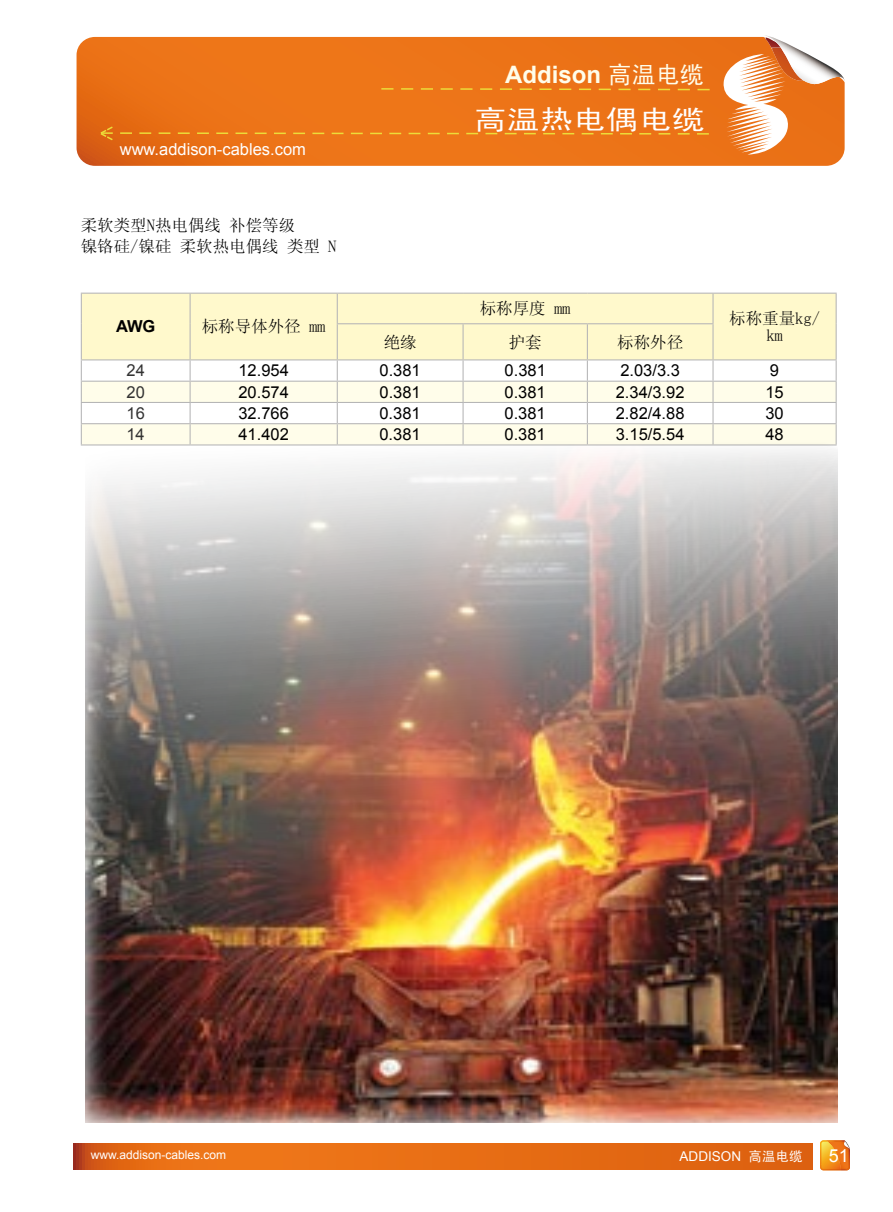
<style>
.page{position:relative;width:893px;height:1212px;background:#fff}
.page>*{position:absolute;margin:0;border:0;box-sizing:border-box;transform-origin:0 0}
.t1{font:27px "Sim Hei";color:#fff;scale:1.22 1}
.t2{font:700 24px "Arial";color:#fffdea}
.t3{font:18px "Arial";color:#fff}
.t4{font:16.5px "Arial";color:#000}
.t5{font:16.5px/21px "Sim Sun";color:#000}
.t6{font:16.5px "Arial";color:#fff}
.t7{font:16.5px "Arial";color:#333}
.t8{font:700 16.5px "Arial";color:#000}
.t9{font:13.5px "Arial";color:#fff}
.t10{font:12px "Arial";color:#fff}
.s1{font-family:"Sim Hei";font-weight:400}
.s2{font-family:"Sim Hei"}
</style>
<div class="page">
<svg style="left:820px;top:1140px;width:30px;height:30px"></svg>
<div style="left:74px;top:1144px;width:738px;height:25px;background:#e66c14"></div>
<svg style="left:77px;top:37px;width:766px;height:129px;background:#e8721c"></svg>
<svg style="left:99px;top:35px;width:746px;height:120px;background:#ec7e29"></svg>
<div style="left:82px;top:294px;width:754px;height:65px;background:#fff9cc"></div>
<svg style="left:82px;top:382px;width:754px;height:62px;fill:#fffdea"></svg>
<hr style="left:81px;top:293px;width:109px;height:1px;background:#b5b5b6">
<hr style="left:81px;top:294px;width:1px;height:30px;background:#b5b5b6">
<hr style="left:81px;top:324px;width:1px;height:35px;background:#b5b5b6">
<hr style="left:81px;top:359px;width:109px;height:1px;background:#b5b5b6">
<hr style="left:712px;top:360px;width:2px;height:21px;background:#b5b5b6">
<hr style="left:81px;top:381px;width:109px;height:1px;background:#b5b5b6">
<hr style="left:190px;top:381px;width:147px;height:1px;background:#b5b5b6">
<hr style="left:337px;top:381px;width:126px;height:1px;background:#b5b5b6">
<hr style="left:463px;top:381px;width:124px;height:1px;background:#b5b5b6">
<hr style="left:587px;top:381px;width:126px;height:1px;background:#b5b5b6">
<hr style="left:713px;top:381px;width:124px;height:1px;background:#b5b5b6">
<hr style="left:712px;top:382px;width:2px;height:20px;background:#b5b5b6">
<hr style="left:81px;top:402px;width:109px;height:1px;background:#b5b5b6">
<hr style="left:190px;top:402px;width:147px;height:1px;background:#b5b5b6">
<hr style="left:337px;top:402px;width:126px;height:1px;background:#b5b5b6">
<hr style="left:463px;top:402px;width:124px;height:1px;background:#b5b5b6">
<hr style="left:587px;top:402px;width:126px;height:1px;background:#b5b5b6">
<hr style="left:713px;top:402px;width:124px;height:1px;background:#b5b5b6">
<hr style="left:712px;top:403px;width:2px;height:20px;background:#b5b5b6">
<hr style="left:81px;top:423px;width:109px;height:1px;background:#b5b5b6">
<svg style="left:81px;top:360px;width:1px;height:84px"></svg>
<hr style="left:190px;top:423px;width:147px;height:1px;background:#b5b5b6">
<svg style="left:190px;top:360px;width:1px;height:80px"></svg>
<hr style="left:337px;top:423px;width:126px;height:1px;background:#b5b5b6">
<svg style="left:337px;top:360px;width:1px;height:80px"></svg>
<hr style="left:463px;top:423px;width:124px;height:1px;background:#b5b5b6">
<svg style="left:463px;top:360px;width:1px;height:80px"></svg>
<hr style="left:587px;top:423px;width:126px;height:1px;background:#b5b5b6">
<svg style="left:587px;top:360px;width:1px;height:80px"></svg>
<hr style="left:713px;top:423px;width:124px;height:1px;background:#b5b5b6">
<hr style="left:712px;top:424px;width:2px;height:20px;background:#b5b5b6">
<svg style="left:836px;top:360px;width:1px;height:80px"></svg>
<hr style="left:81px;top:444px;width:109px;height:1px;background:#b5b5b6">
<hr style="left:190px;top:293px;width:147px;height:1px;background:#b5b5b6">
<hr style="left:190px;top:294px;width:1px;height:30px;background:#b5b5b6">
<hr style="left:190px;top:324px;width:1px;height:35px;background:#b5b5b6">
<hr style="left:337px;top:293px;width:126px;height:1px;background:#b5b5b6">
<svg style="left:337px;top:294px;width:1px;height:29px"></svg>
<hr style="left:463px;top:293px;width:124px;height:1px;background:#b5b5b6">
<hr style="left:587px;top:293px;width:126px;height:1px;background:#b5b5b6">
<hr style="left:713px;top:293px;width:124px;height:1px;background:#b5b5b6">
<hr style="left:712px;top:294px;width:2px;height:29px;background:#b5b5b6">
<hr style="left:836px;top:294px;width:1px;height:30px;background:#b5b5b6">
<hr style="left:836px;top:324px;width:1px;height:35px;background:#b5b5b6">
<hr style="left:337px;top:323px;width:126px;height:1px;background:#b5b5b6">
<hr style="left:337px;top:324px;width:1px;height:35px;background:#b5b5b6">
<hr style="left:463px;top:323px;width:124px;height:1px;background:#b5b5b6">
<hr style="left:463px;top:324px;width:1px;height:35px;background:#b5b5b6">
<hr style="left:587px;top:323px;width:127px;height:1px;background:#b5b5b6">
<hr style="left:587px;top:324px;width:1px;height:35px;background:#b5b5b6">
<hr style="left:712px;top:324px;width:2px;height:35px;background:#b5b5b6">
<hr style="left:190px;top:359px;width:147px;height:1px;background:#b5b5b6">
<hr style="left:337px;top:359px;width:126px;height:1px;background:#b5b5b6">
<hr style="left:463px;top:359px;width:124px;height:1px;background:#b5b5b6">
<hr style="left:587px;top:359px;width:126px;height:1px;background:#b5b5b6">
<hr style="left:713px;top:359px;width:124px;height:1px;background:#b5b5b6">
<img style="left:86px;top:440px;width:752px;height:683px">
<p class="t10" style="left:117px;top:139px;width:159px">www.caledonian-cabes.co.uk</p>
<p class="t6" style="left:120px;top:139px;width:188px">www.addison-cables.com</p>
<p class="t5" style="left:81px;top:215px;width:257px">柔软类型N热电偶线 补偿等级<br>镍铬硅/镍硅 柔软热电偶线 类型 N</p>
<p class="t8" style="left:116px;top:316px;width:41px">AWG</p>
<p class="t5" style="left:202px;top:316px;width:125px">标称导体外径 mm</p>
<h2 class="t2" style="left:505px;top:59px;width:200px">Addison <span class="s1">高温电缆</span></h2>
<h1 class="t1" style="left:474px;top:106px;width:191px">高温热电偶电缆</h1>
<p class="t5" style="left:480px;top:298px;width:92px">标称厚度 mm</p>
<p class="t5" style="left:729px;top:308px;width:92px">标称重量kg/</p>
<p class="t5" style="left:384px;top:331px;width:34px">绝缘</p>
<p class="t5" style="left:509px;top:331px;width:34px">护套</p>
<p class="t5" style="left:617px;top:331px;width:67px">标称外径</p>
<p class="t5" style="left:766px;top:324px;width:18px">km</p>
<p class="t7" style="left:127px;top:360px;width:20px">24</p>
<p class="t4" style="left:238px;top:360px;width:52px">12.954</p>
<p class="t4" style="left:379px;top:360px;width:43px">0.381</p>
<p class="t4" style="left:505px;top:360px;width:43px">0.381</p>
<p class="t4" style="left:620px;top:360px;width:61px">2.03/3.3</p>
<p class="t4" style="left:770px;top:360px;width:11px">9</p>
<p class="t7" style="left:127px;top:381px;width:20px">20</p>
<p class="t4" style="left:238px;top:381px;width:52px">20.574</p>
<p class="t4" style="left:379px;top:381px;width:43px">0.381</p>
<p class="t4" style="left:505px;top:381px;width:43px">0.381</p>
<p class="t4" style="left:616px;top:381px;width:70px">2.34/3.92</p>
<p class="t4" style="left:765px;top:381px;width:20px">15</p>
<p class="t7" style="left:126px;top:402px;width:20px">16</p>
<p class="t4" style="left:238px;top:402px;width:52px">32.766</p>
<p class="t4" style="left:379px;top:402px;width:43px">0.381</p>
<p class="t4" style="left:504px;top:402px;width:43px">0.381</p>
<p class="t4" style="left:616px;top:402px;width:70px">2.82/4.88</p>
<p class="t4" style="left:765px;top:402px;width:20px">30</p>
<p class="t7" style="left:126px;top:424px;width:20px">14</p>
<p class="t4" style="left:238px;top:424px;width:52px">41.402</p>
<p class="t4" style="left:379px;top:424px;width:43px">0.381</p>
<p class="t4" style="left:504px;top:424px;width:43px">0.381</p>
<p class="t4" style="left:616px;top:424px;width:70px">3.15/5.54</p>
<p class="t4" style="left:765px;top:424px;width:20px">48</p>
<p class="t10" style="left:91px;top:1147px;width:137px">www.addison-cables.com</p>
<p class="t9" style="left:680px;top:1147px;width:125px">ADDISON <span class="s2">高温电缆</span></p>
<p class="t3" style="left:829px;top:1144px;width:22px">51</p>
</div>
